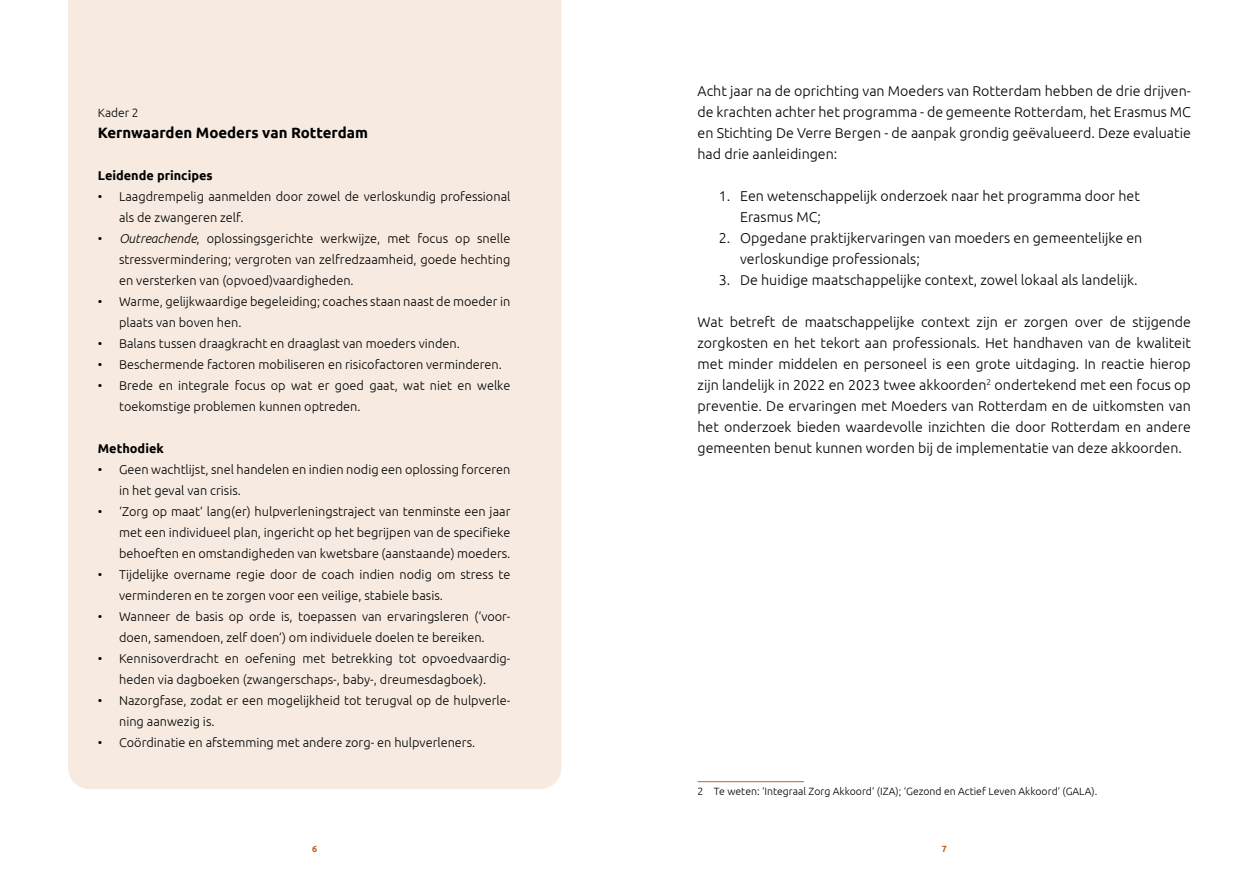
<style>
.page{position:relative;width:1259px;height:893px;background:#fff}
.page>*{position:absolute;margin:0;border:0;box-sizing:border-box;transform-origin:0 0}
.t1{font:700 15px "Ubuntu";color:#000}
.t2{font:300 14.25px/21px "Ubuntu";color:#000;text-align:justify}
.t3{font:300 12.75px/21px "Ubuntu";color:#000}
.t4{font:700 12.75px "Ubuntu";color:#000}
.t5{font:300 12px "Ubuntu";color:#000}
.t6{font:300 10.5px "Ubuntu";color:#000}
.t7{font:700 9px "Ubuntu";color:#c35f28}
.s1{font-style:italic}
</style>
<div class="page">
<div style="left:68px;top:0;width:493px;height:789px;background:#f7ebe1"></div>
<hr style="left:697px;top:781px;width:107px;height:1px;background:#c35f28">
<p class="t5" style="left:98px;top:106px;width:42px">Kader 2</p>
<p class="t1" style="left:98px;top:124px;width:272px">Kernwaarden Moeders van Rotterdam</p>
<p class="t4" style="left:98px;top:168px;width:116px">Leidende principes</p>
<p class="t3" style="left:119px;top:186px;width:393px;text-indent:-21px">• Laagdrempelig aanmelden door zowel de verloskundig professional als de zwangeren zelf.</p>
<p class="t3" style="left:119px;top:228px;width:393px;text-align:justify;text-indent:-21px">• <span class="s1">Outreachende</span>, oplossingsgerichte werkwijze, met focus op snelle stressvermindering; vergroten van zelfredzaamheid, goede hechting en versterken van (opvoed)vaardigheden.</p>
<p class="t3" style="left:119px;top:291px;width:393px;text-indent:-21px">• Warme, gelijkwaardige begeleiding; coaches staan naast de moeder in plaats van boven hen.</p>
<p class="t3" style="left:98px;top:333px;width:364px">• Balans tussen draagkracht en draaglast van moeders vinden.</p>
<p class="t3" style="left:98px;top:354px;width:405px">• Beschermende factoren mobiliseren en risicofactoren verminderen.</p>
<p class="t3" style="left:119px;top:375px;width:393px;text-indent:-21px">• Brede en integrale focus op wat er goed gaat, wat niet en welke toekomstige problemen kunnen optreden.</p>
<p class="t4" style="left:98px;top:441px;width:68px">Methodiek</p>
<p class="t3" style="left:119px;top:459px;width:393px;text-indent:-21px">• Geen wachtlijst, snel handelen en indien nodig een oplossing forceren in het geval van crisis.</p>
<p class="t3" style="left:119px;top:501px;width:393px;text-align:justify;text-indent:-21px">• ‘Zorg op maat’ lang(er) hulpverleningstraject van tenminste een jaar met een individueel plan, ingericht op het begrijpen van de specifieke behoeften en omstandigheden van kwetsbare (aanstaande) moeders.</p>
<p class="t3" style="left:119px;top:564px;width:393px;text-indent:-21px">• Tijdelijke overname regie door de coach indien nodig om stress te verminderen en te zorgen voor een veilige, stabiele basis.</p>
<p class="t3" style="left:98px;top:606px;width:414px;text-align:center">• Wanneer de basis op orde is, toepassen van ervaringsleren (‘voor&shy;doen, samendoen, zelf doen’) om individuele doelen te bereiken.</p>
<p class="t3" style="left:98px;top:648px;width:414px;text-align:center">• Kennisoverdracht en oefening met betrekking tot opvoedvaardig&shy;heden via dagboeken (zwangerschaps-, baby-, dreumesdagboek).</p>
<p class="t3" style="left:119px;top:690px;width:393px;text-indent:-21px">• Nazorgfase, zodat er een mogelijkheid tot terugval op de hulpverle&shy;ning aanwezig is.</p>
<p class="t3" style="left:98px;top:732px;width:379px">• Coördinatie en afstemming met andere zorg- en hulpverleners.</p>
<p class="t2" style="left:697px;top:80px;width:495px">Acht jaar na de oprichting van Moeders van Rotterdam hebben de drie drijven&shy;de krachten achter het programma - de gemeente Rotterdam, het Erasmus MC en Stichting De Verre Bergen - de aanpak grondig geëvalueerd. Deze evaluatie had drie aanleidingen:</p>
<p class="t2" style="left:740px;top:185px;width:401px;text-indent:-21px">1. Een wetenschappelijk onderzoek naar het programma door het<br>Erasmus MC;</p>
<p class="t2" style="left:740px;top:227px;width:404px;text-indent:-21px">2. Opgedane praktijkervaringen van moeders en gemeentelijke en verloskundige professionals;</p>
<p class="t2" style="left:719px;top:269px;width:420px">3. De huidige maatschappelijke context, zowel lokaal als landelijk.</p>
<p class="t2" style="left:697px;top:311px;width:495px">Wat betreft de maatschappelijke context zijn er zorgen over de stijgende zorgkosten en het tekort aan professionals. Het handhaven van de kwaliteit met minder middelen en personeel is een grote uitdaging. In reactie hierop zijn landelijk in 2022 en 2023 twee akkoorden<sup>2</sup> ondertekend met een focus op preventie. De ervaringen met Moeders van Rotterdam en de uitkomsten van het onderzoek bieden waardevolle inzichten die door Rotterdam en andere gemeenten benut kunnen worden bij de implementatie van deze akkoorden.</p>
<p class="t6" style="left:697px;top:785px;width:401px">2 Te weten: ‘Integraal Zorg Akkoord’ (IZA); ‘Gezond en Actief Leven Akkoord’ (GALA).</p>
<p class="t7" style="left:312px;top:843px;width:7px">6</p>
<p class="t7" style="left:941px;top:843px;width:7px">7</p>
</div>
